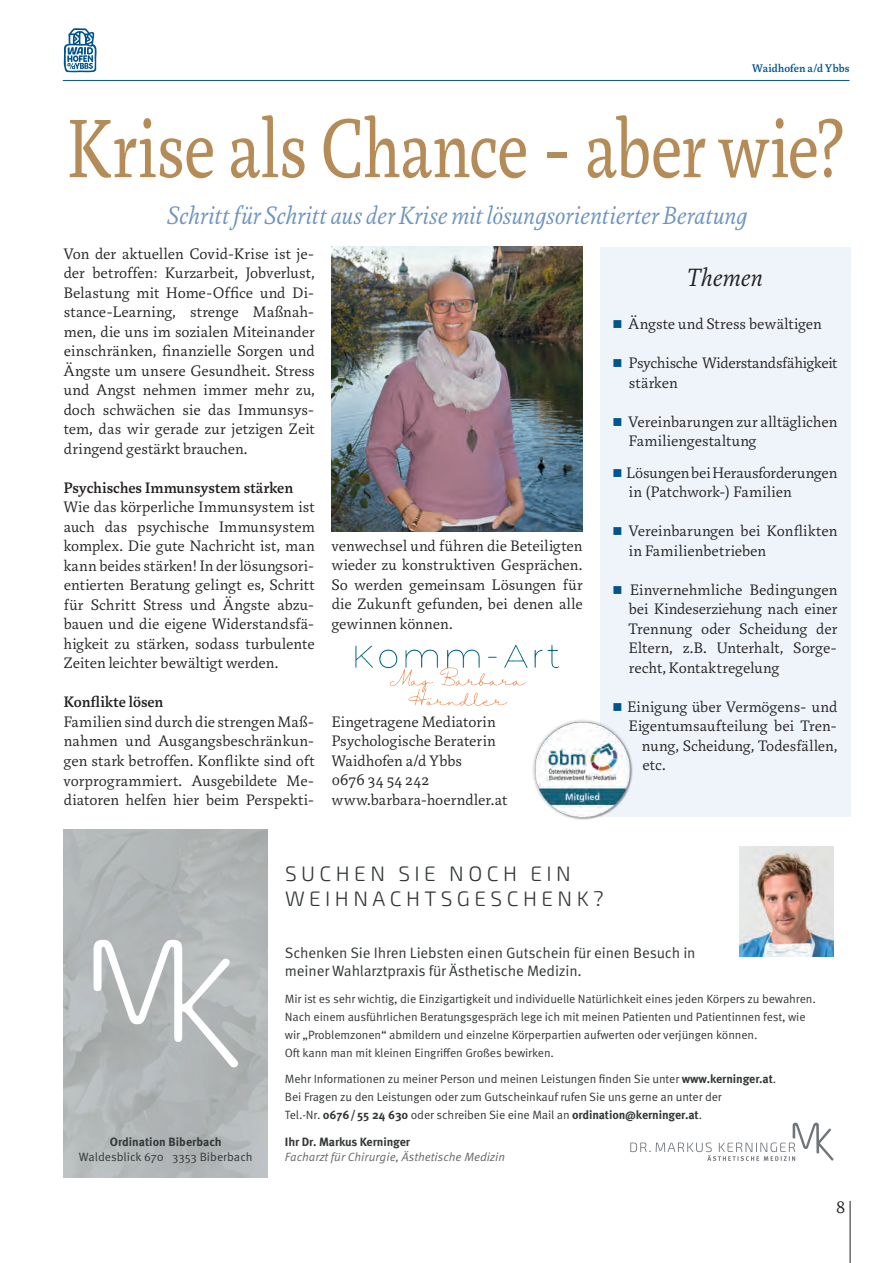
<style>
.page{position:relative;width:893px;height:1263px;background:#fff}
.page>*{position:absolute;margin:0;border:0;box-sizing:border-box;transform-origin:0 0}
.t1{font:90px "Marat";letter-spacing:-.005em;color:#b58c57;scale:.8 1}
.t2{font:italic 300 27px "Marat";letter-spacing:.005em;color:#6d93be}
.t3{font:italic 300 27px "Marat";letter-spacing:.015em;color:#231f20}
.t4{font:300 21px/25.2px "Exo Soft";letter-spacing:.21em;color:#333738}
.t5{font:300 18px "Marat";color:#231f20}
.t6{font:300 16.5px/19.5px "Marat";letter-spacing:.005em;color:#231f20;text-align:justify}
.t7{font:500 16.5px "Marat";letter-spacing:.005em;color:#231f20}
.t8{font:15px/18px "Meta Pro Norm";letter-spacing:-.01em;color:#333738}
.t9{font:12px/18px "Meta Pro Norm";letter-spacing:-.01em;color:#333738}
.t10{font:700 12px "Meta Pro";letter-spacing:-.01em;color:#333738}
.t11{font:12px "Meta Pro Norm Ita";color:#656868}
.t12{font:500 12px "Marat";letter-spacing:.01em;color:#00548e}
.s1{color:#00548e}
.s2{color:#bbbdbd}
.s3{font-family:"Meta Pro";font-weight:700}
</style>
<div class="page">
<hr style="left:63px;top:80px;width:786px;height:1px;background:#00548e">
<hr style="left:850px;top:1201px;width:1px;height:62px;background:#231f20">
<svg style="left:64px;top:28px;width:33px;height:44px"></svg>
<div style="left:64px;top:829px;width:204px;height:349px;background:linear-gradient(to bottom,#b1b6b6,#b4b8b9)"></div>
<svg style="left:94px;top:940px;width:144px;height:127px"></svg>
<svg style="left:630px;top:1123px;width:204px;height:38px"></svg>
<img style="left:740px;top:846px;width:93px;height:111px">
<div style="left:600px;top:247px;width:250px;height:569px;background:#eef4f9"></div>
<img style="left:355px;top:644px;width:205px;height:62px">
<img style="left:532px;top:720px;width:101px;height:100px">
<img style="left:332px;top:247px;width:251px;height:284px">
<p class="t12" style="left:752px;top:62px;width:99px">Waidhofen a/d Ybbs</p>
<h1 class="t1" style="left:68px;top:100px;width:974px">Krise als Chance - aber wie?</h1>
<h2 class="t2" style="left:167px;top:200px;width:582px">Schritt für Schritt aus der Krise mit lösungsorientierter Beratung</h2>
<h2 class="t3" style="left:687px;top:262px;width:77px">Themen</h2>
<p class="t6" style="left:612px;top:314px;width:211px"><span class="s1">■</span> Ängste und Stress bewältigen</p>
<p class="t6" style="left:629px;top:353px;width:210px;text-indent:-16px"><span class="s1">■</span> Psychische Widerstandsfähigkeit stärken</p>
<p class="t6" style="left:629px;top:412px;width:210px;text-indent:-17px"><span class="s1">■</span> Vereinbarungen zur alltäglichen<br>Familiengestaltung</p>
<p class="t6" style="left:629px;top:463px;width:210px;text-indent:-17px"><span class="s1">■</span> Lösungen bei Herausforderungen in (Patchwork-) Familien</p>
<p class="t6" style="left:629px;top:521px;width:210px;text-indent:-16px"><span class="s1">■</span> Vereinbarungen bei Konflikten in Familienbetrieben</p>
<p class="t6" style="left:629px;top:580px;width:210px;text-indent:-17px"><span class="s1">■</span> Einvernehmliche Bedingungen bei Kindeserziehung nach einer Trennung oder Scheidung der Eltern, z.B. Unterhalt, Sorge&shy;recht, Kontaktregelung</p>
<p class="t6" style="left:612px;top:697px;width:227px"><span class="s1">■</span> Einigung über Vermögens- und</p>
<p class="t6" style="left:629px;top:716px;width:210px">Eigentumsaufteilung bei Tren-</p>
<p class="t6" style="left:642px;top:736px;width:197px">nung, Scheidung, Todesfällen,</p>
<p class="t6" style="left:642px;top:755px;width:25px">etc.</p>
<p class="t6" style="left:64px;top:244px;width:252px">Von der aktuellen Covid-Krise ist je&shy;der betroffen: Kurzarbeit, Jobverlust, Belastung mit Home-Office und Di&shy;stance-Learning, strenge Maßnah&shy;men, die uns im sozialen Miteinander einschränken, finanzielle Sorgen und Ängste um unsere Gesundheit. Stress und Angst nehmen immer mehr zu, doch schwächen sie das Immunsys&shy;tem, das wir gerade zur jetzigen Zeit dringend gestärkt brauchen.</p>
<p class="t7" style="left:64px;top:479px;width:231px">Psychisches Immunsystem stärken</p>
<p class="t6" style="left:64px;top:498px;width:252px">Wie das körperliche Immunsystem ist auch das psychische Immunsystem komplex. Die gute Nachricht ist, man kann beides stärken! In der lösungsori&shy;entierten Beratung gelingt es, Schritt für Schritt Stress und Ängste abzu&shy;bauen und die eigene Widerstandsfä&shy;higkeit zu stärken, sodass turbulente Zeiten leichter bewältigt werden.</p>
<p class="t7" style="left:64px;top:693px;width:101px">Konflikte lösen</p>
<p class="t6" style="left:64px;top:712px;width:252px">Familien sind durch die strengen Maß&shy;nahmen und Ausgangsbeschränkun&shy;gen stark betroffen. Konflikte sind oft vorprogrammiert. Ausgebildete Me&shy;diatoren helfen hier beim Perspekti-</p>
<p class="t6" style="left:332px;top:536px;width:252px">venwechsel und führen die Beteiligten wieder zu konstruktiven Gesprächen.<br>So werden gemeinsam Lösungen für die Zukunft gefunden, bei denen alle gewinnen können.</p>
<p class="t6" style="left:332px;top:712px;width:177px;text-align:left">Eingetragene Mediatorin<br>Psychologische Beraterin<br>Waidhofen a/d Ybbs<br>0676 34 54 242 www.barbara-hoerndler.at</p>
<p class="t10" style="left:110px;top:1132px;width:114px">Ordination Biberbach</p>
<p class="t9" style="left:79px;top:1147px;width:175px">Waldesblick 670 <span class="s2">|</span> 3353 Biberbach</p>
<p class="t4" style="left:285px;top:861px;width:320px">SUCHEN SIE NOCH EIN<br>WEIHNACHTSGESCHENK?</p>
<p class="t8" style="left:285px;top:943px;width:412px">Schenken Sie Ihren Liebsten einen Gutschein für einen Besuch in meiner Wahlarztpraxis für Ästhetische Medizin.</p>
<p class="t9" style="left:285px;top:989px;width:532px">Mir ist es sehr wichtig, die Einzigartigkeit und individuelle Natürlichkeit eines jeden Körpers zu bewahren.<br>Nach einem ausführlichen Beratungsgespräch lege ich mit meinen Patienten und Patientinnen fest, wie wir „Problemzonen“ abmildern und einzelne Körperpartien aufwerten oder verjüngen können.<br>Oft kann man mit kleinen Eingriffen Großes bewirken.</p>
<p class="t9" style="left:285px;top:1069px;width:493px">Mehr Informationen zu meiner Person und meinen Leistungen finden Sie unter <span class="s3">www.kerninger.at</span>.<br>Bei Fragen zu den Leistungen oder zum Gutscheinkauf rufen Sie uns gerne an unter der<br>Tel.-Nr. <span class="s3">0676 / 55 24 630</span> oder schreiben Sie eine Mail an <span class="s3">ordination@kerninger.at</span>.</p>
<p class="t10" style="left:285px;top:1132px;width:127px">Ihr Dr. Markus Kerninger</p>
<p class="t11" style="left:285px;top:1148px;width:222px">Facharzt für Chirurgie, Ästhetische Medizin</p>
<p class="t5" style="left:836px;top:1197px;width:11px">8</p>
</div>
